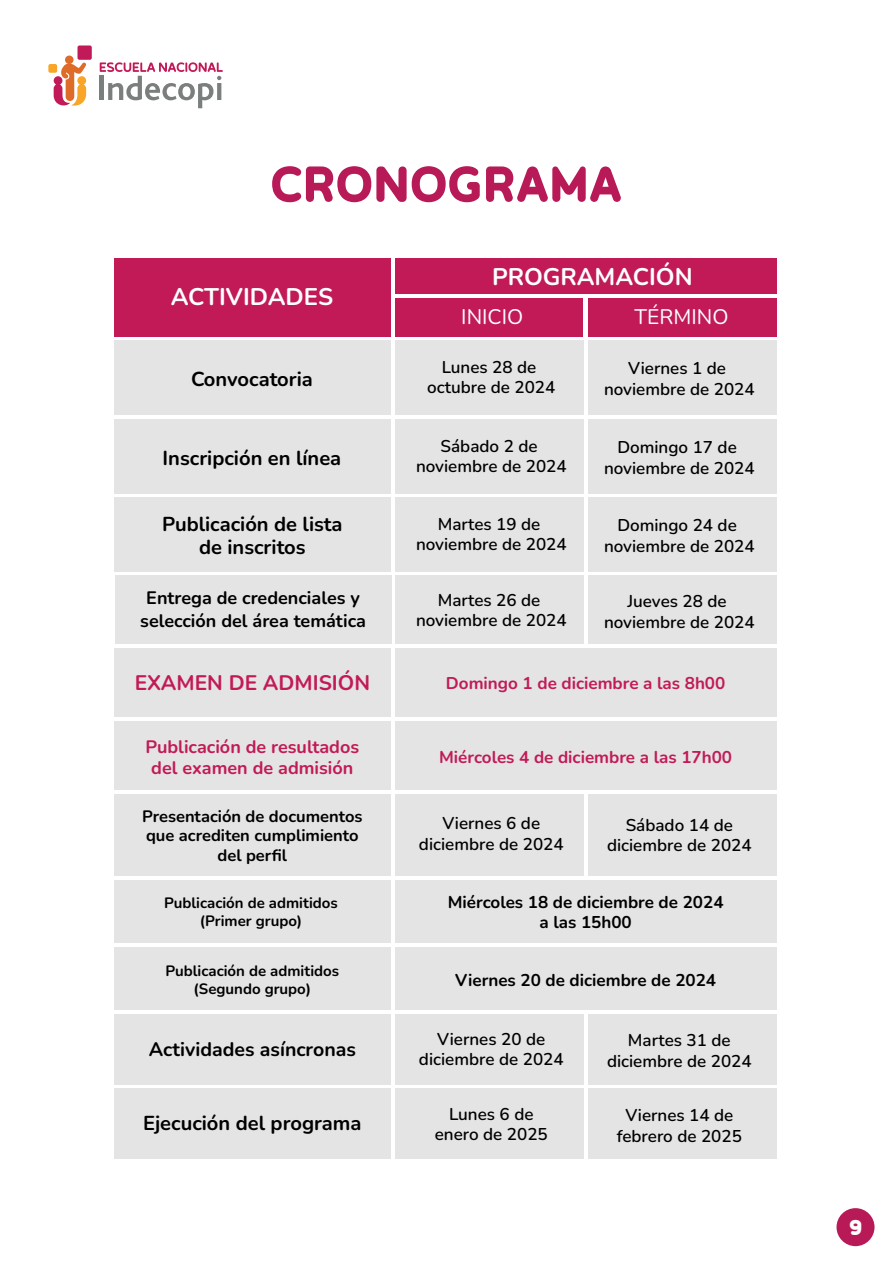
<style>
.page{position:relative;width:893px;height:1263px;background:#fff}
.page>*{position:absolute;margin:0;border:0;box-sizing:border-box;transform-origin:0 0}
.t1{font:700 60px "Betm Rounded";color:#b71a57}
.t2{font:900 25.5px "Betm Rounded";color:#fff}
.t3{font:700 24px "Nunito";color:#fff}
.t4{font:700 21px "Nunito";color:#c21a57}
.t5{font:21px "Nunito";color:#fff}
.t6{font:700 20.1px/22.5px "Nunito";color:#000001;text-align:center}
.t7{font:700 19.5px "Nunito";color:#000001}
.t8{font:700 18px/22.5px "Nunito";color:#000001;text-align:center}
.t9{font:700 18px/21px "Nunito";color:#c21a57;text-align:center}
.t10{font:600 17.1px/20.4px "Nunito";color:#000001;text-align:center}
.t11{font:700 17.1px/20.4px "Nunito";color:#000001;text-align:center}
.t12{font:700 17.1px "Nunito";color:#c21a57}
.t13{font:700 16.5px/19.5px "Nunito";color:#000001;text-align:center}
.t14{font:700 15px/18.6px "Nunito";color:#000001;text-align:center}
</style>
<div class="page">
<svg style="left:100px;top:62px;width:123px;height:46px"></svg>
<div style="left:65px;top:56px;width:9px;height:8px;background:#de6b27;border-radius:50%"></div>
<svg style="left:54px;top:62px;width:32px;height:44px"></svg>
<div style="left:78px;top:45px;width:14px;height:15px;background:#c21a58;border-radius:2px"></div>
<div style="left:48px;top:64px;width:9px;height:9px;background:#f9a527;border-radius:2px"></div>
<div style="left:837px;top:1208px;width:38px;height:38px;background:#b71a57;border-radius:50%"></div>
<div style="left:395px;top:341px;width:189px;height:74px;background:#e3e4e3"></div>
<div style="left:588px;top:341px;width:189px;height:74px;background:#e3e4e3"></div>
<div style="left:395px;top:420px;width:189px;height:74px;background:#e3e4e3"></div>
<div style="left:588px;top:420px;width:189px;height:74px;background:#e3e4e3"></div>
<div style="left:395px;top:497px;width:189px;height:74px;background:#e3e4e3"></div>
<div style="left:588px;top:497px;width:189px;height:74px;background:#e3e4e3"></div>
<div style="left:395px;top:575px;width:189px;height:68px;background:#e3e4e3"></div>
<div style="left:588px;top:575px;width:189px;height:68px;background:#e3e4e3"></div>
<div style="left:395px;top:794px;width:189px;height:81px;background:#e3e4e3"></div>
<div style="left:588px;top:794px;width:189px;height:81px;background:#e3e4e3"></div>
<div style="left:395px;top:1088px;width:189px;height:70px;background:#e3e4e3"></div>
<div style="left:588px;top:1088px;width:189px;height:70px;background:#e3e4e3"></div>
<div style="left:395px;top:1014px;width:189px;height:70px;background:#e3e4e3"></div>
<div style="left:588px;top:1014px;width:189px;height:70px;background:#e3e4e3"></div>
<div style="left:395px;top:648px;width:382px;height:68px;background:#e3e4e3"></div>
<div style="left:395px;top:721px;width:382px;height:68px;background:#e3e4e3"></div>
<div style="left:395px;top:880px;width:382px;height:63px;background:#e3e4e3"></div>
<div style="left:395px;top:947px;width:382px;height:63px;background:#e3e4e3"></div>
<div style="left:395px;top:258px;width:382px;height:78px;background:#c21a57"></div>
<div style="left:114px;top:341px;width:276px;height:74px;background:#e3e4e3"></div>
<div style="left:114px;top:420px;width:276px;height:74px;background:#e3e4e3"></div>
<div style="left:114px;top:497px;width:276px;height:74px;background:#e3e4e3"></div>
<div style="left:114px;top:1088px;width:276px;height:70px;background:#e3e4e3"></div>
<div style="left:114px;top:1014px;width:276px;height:70px;background:#e3e4e3"></div>
<div style="left:114px;top:794px;width:276px;height:81px;background:#e3e4e3"></div>
<div style="left:114px;top:648px;width:276px;height:68px;background:#e3e4e3"></div>
<div style="left:115px;top:575px;width:276px;height:68px;background:#e3e4e3"></div>
<div style="left:114px;top:721px;width:276px;height:68px;background:#e3e4e3"></div>
<div style="left:114px;top:880px;width:276px;height:63px;background:#e3e4e3"></div>
<div style="left:114px;top:947px;width:276px;height:63px;background:#e3e4e3"></div>
<div style="left:114px;top:258px;width:276px;height:78px;background:#c21a57"></div>
<hr style="left:392px;top:294px;width:387px;height:3px;background:#fff">
<hr style="left:584px;top:297px;width:4px;height:40px;background:#fff">
<h1 class="t1" style="left:271px;top:148px;width:353px">CRONOGRAMA</h1>
<h3 class="t3" style="left:171px;top:280px;width:164px">ACTIVIDADES</h3>
<p class="t6" style="left:191px;top:367px;width:123px">Convocatoria</p>
<p class="t6" style="left:163px;top:446px;width:180px">Inscripción en línea</p>
<p class="t6" style="left:162px;top:512px;width:182px">Publicación de lista de inscritos</p>
<p class="t8" style="left:140px;top:586px;width:227px">Entrega de credenciales y selección del área temática</p>
<p class="t4" style="left:135px;top:668px;width:237px">EXAMEN DE ADMISIÓN</p>
<p class="t9" style="left:145px;top:735px;width:215px">Publicación de resultados del examen de admisión</p>
<p class="t13" style="left:142px;top:806px;width:222px">Presentación de documentos que acrediten cumplimiento del perfil</p>
<p class="t14" style="left:164px;top:893px;width:175px">Publicación de admitidos (Primer grupo)</p>
<p class="t14" style="left:166px;top:961px;width:175px">Publicación de admitidos (Segundo grupo)</p>
<p class="t7" style="left:149px;top:1036px;width:209px">Actividades asíncronas</p>
<p class="t6" style="left:143px;top:1110px;width:220px">Ejecución del programa</p>
<h3 class="t3" style="left:492px;top:260px;width:202px">PROGRAMACIÓN</h3>
<p class="t5" style="left:461px;top:302px;width:63px">INICIO</p>
<p class="t5" style="left:635px;top:302px;width:95px">TÉRMINO</p>
<p class="t10" style="left:427px;top:356px;width:129px">Lunes 28 de octubre de 2024</p>
<p class="t10" style="left:604px;top:358px;width:152px">Viernes 1 de noviembre de 2024</p>
<p class="t10" style="left:416px;top:435px;width:152px">Sábado 2 de noviembre de 2024</p>
<p class="t10" style="left:604px;top:437px;width:152px">Domingo 17 de noviembre de 2024</p>
<p class="t10" style="left:416px;top:513px;width:152px">Martes 19 de noviembre de 2024</p>
<p class="t10" style="left:604px;top:514px;width:152px">Domingo 24 de noviembre de 2024</p>
<p class="t10" style="left:416px;top:589px;width:152px">Martes 26 de noviembre de 2024</p>
<p class="t10" style="left:604px;top:591px;width:152px">Jueves 28 de noviembre de 2024</p>
<p class="t12" style="left:446px;top:671px;width:281px">Domingo 1 de diciembre a las 8h00</p>
<p class="t12" style="left:439px;top:745px;width:295px">Miércoles 4 de diciembre a las 17h00</p>
<p class="t10" style="left:419px;top:812px;width:146px">Viernes 6 de diciembre de 2024</p>
<p class="t10" style="left:607px;top:814px;width:146px">Sábado 14 de diciembre de 2024</p>
<p class="t11" style="left:448px;top:891px;width:277px">Miércoles 18 de diciembre de 2024 a las 15h00</p>
<p class="t11" style="left:455px;top:969px;width:263px">Viernes 20 de diciembre de 2024</p>
<p class="t10" style="left:419px;top:1028px;width:146px">Viernes 20 de diciembre de 2024</p>
<p class="t10" style="left:607px;top:1029px;width:146px">Martes 31 de diciembre de 2024</p>
<p class="t10" style="left:435px;top:1103px;width:115px">Lunes 6 de enero de 2025</p>
<p class="t10" style="left:617px;top:1105px;width:127px">Viernes 14 de febrero de 2025</p>
<h2 class="t2" style="left:849px;top:1211px;width:14px">9</h2>
</div>
